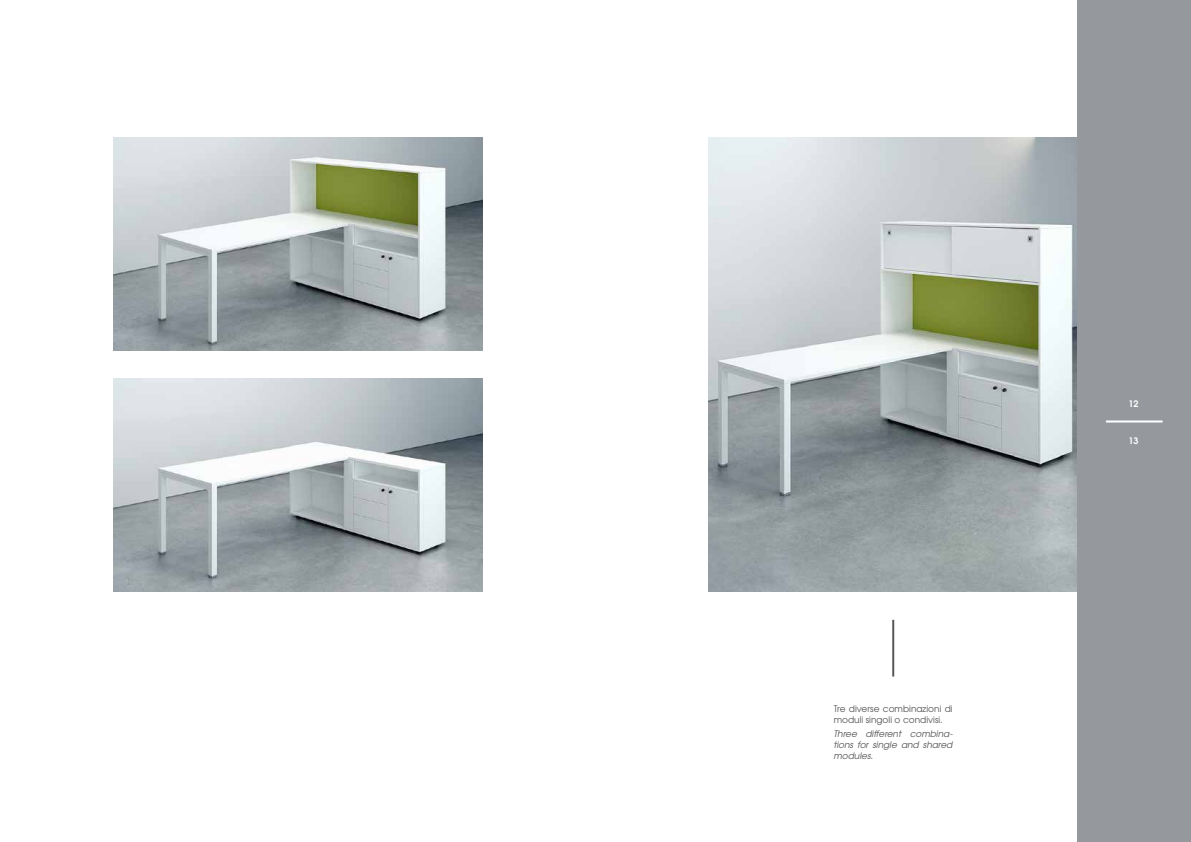
<style>
.page{position:relative;width:1191px;height:842px;background:#fff}
.page>*{position:absolute;margin:0;border:0;box-sizing:border-box;transform-origin:0 0}
.t1{font:italic 9px/10.8px "Te X Gyre Adventor";color:#575756;text-align:justify}
.t2{font:9px/10.8px "Te X Gyre Adventor";color:#575756}
.t3{font:700 9px "Te X Gyre Adventor";color:#fff}
</style>
<div class="page">
<img style="left:709px;top:137px;width:368px;height:454px">
<img style="left:113px;top:137px;width:369px;height:213px">
<img style="left:113px;top:378px;width:369px;height:213px">
<div style="left:1077px;top:0;width:114px;height:842px;background:#95989d"></div>
<hr style="left:1106px;top:420px;width:56px;height:2px;background:#fff">
<hr style="left:892px;top:620px;width:2px;height:56px;background:#575756">
<p class="t2" style="left:833px;top:703px;width:120px">Tre diverse combinazioni di moduli singoli o condivisi.</p>
<p class="t1" style="left:833px;top:728px;width:120px">Three different combina&shy;tions for single and shared modules.</p>
<p class="t3" style="left:1128px;top:396px;width:12px">12</p>
<p class="t3" style="left:1128px;top:432px;width:12px">13</p>
</div>
